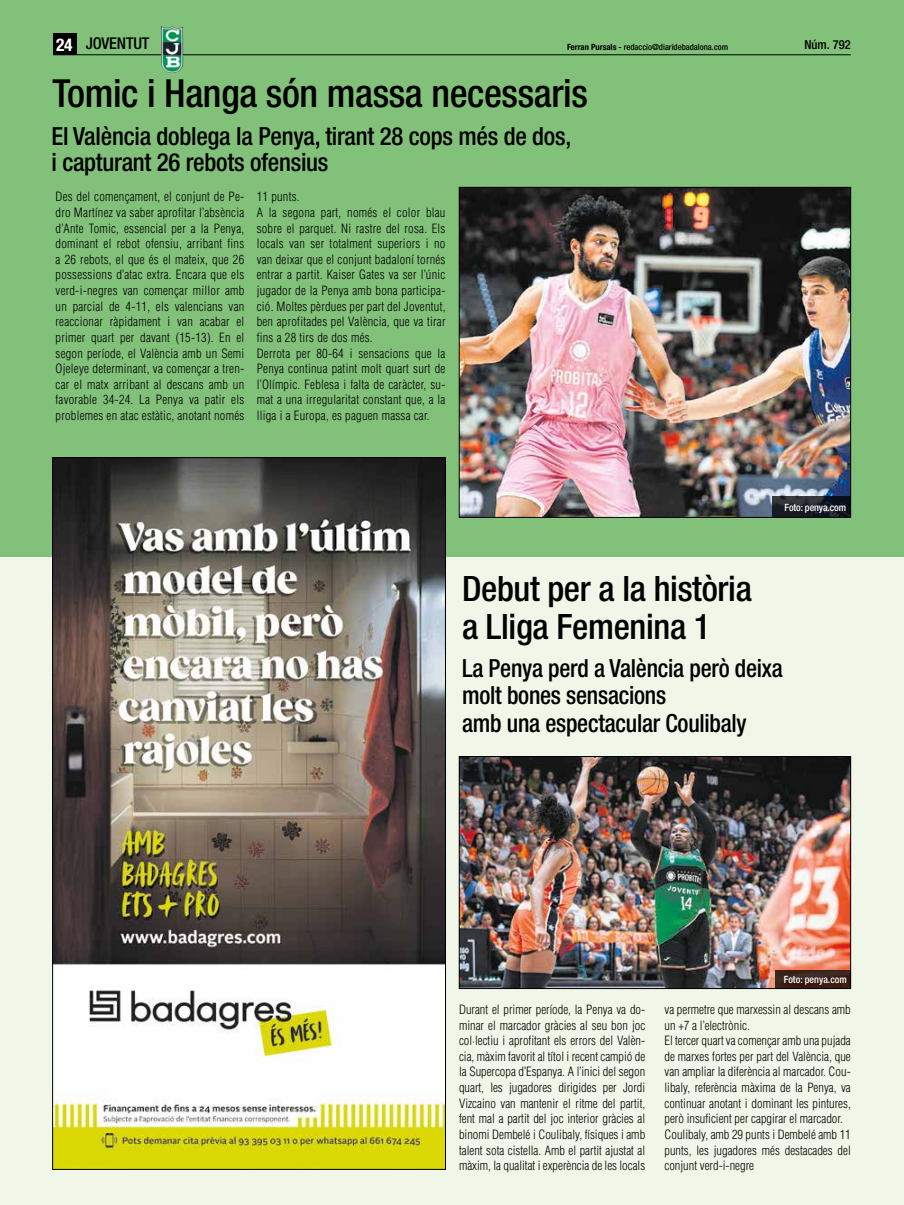
<style>
.page{position:relative;width:904px;height:1205px;background:#fff}
.page>*{position:absolute;margin:0;border:0;box-sizing:border-box;transform-origin:0 0}
.t1{font:500 condensed 38.75px "Helvetica Neue";letter-spacing:-.01em;color:#000}
.t2{font:500 condensed 35px/37.5px "Helvetica Neue";letter-spacing:-.01em;color:#000}
.t3{font:500 condensed 25px/27.5px "Helvetica Neue";letter-spacing:-.01em;color:#000;scale:.95 1}
.t4{font:500 condensed 25px/26.2px "Helvetica Neue";letter-spacing:-.01em;color:#000}
.t5{font:500 condensed 16.25px "Helvetica Neue";letter-spacing:-.01em;color:#000}
.t6{font:300 condensed 12.5px/15.6px "Helvetica";letter-spacing:.02em;color:#000;text-align:justify}
.t7{font:300 condensed 12.5px/15.6px "Helvetica";color:#000}
.t8{font:500 condensed 12.5px "Helvetica Neue";color:#000}
.t9{font:500 condensed 10px "Helvetica Neue";letter-spacing:-.005em;color:#fff}
.t10{font:500 condensed 8.62px "Helvetica Neue";color:#000}
.s1{font-weight:700;font-size:17.5px;color:#fff}
.s2{font-weight:700}
</style>
<div class="page">
<div style="left:0;top:0;width:904px;height:558px;background:#82c17a"></div>
<div style="left:0;top:558px;width:904px;height:647px;background:#f1f7e8"></div>
<img style="left:461px;top:758px;width:387px;height:228px">
<div style="left:459px;top:756px;width:391px;height:232px;border:1px solid #000"></div>
<svg style="left:775px;top:970px;width:75px;height:18px"></svg>
<img style="left:461px;top:189px;width:387px;height:326px">
<div style="left:459px;top:187px;width:391px;height:330px;border:1px solid #000"></div>
<svg style="left:772px;top:496px;width:78px;height:21px;background:#1b1f27"></svg>
<div style="left:53px;top:34px;width:24px;height:21px;background:#000"></div>
<hr style="left:53px;top:54px;width:797px;height:1px;background:#000">
<img style="left:161px;top:26px;width:12px;height:47px">
<img style="left:54px;top:459px;width:389px;height:708px">
<h3 class="t5" style="left:56px;top:34px;width:95px"><span class="s1">24</span> JOVENTUT</h3>
<p class="t10" style="left:567px;top:41px;width:163px"><span class="s2">Ferran Pursals -</span> redaccio@diaridebadalona.com</p>
<p class="t8" style="left:804px;top:37px;width:48px">Núm. 792</p>
<h3 class="t5" style="left:86px;top:34px;width:93px">C.F. BADALONA</h3>
<p class="t10" style="left:562px;top:41px;width:194px"><span class="s2">José Man el Hernández -</span> redaccio@diaridebadalona.com</p>
<p class="t8" style="left:844px;top:37px;width:7px">1</p>
<h1 class="t1" style="left:53px;top:70px;width:537px">Tomic i Hanga són massa necessaris</h1>
<h3 class="t4" style="left:51px;top:122px;width:521px">El València doblega la Penya, tirant 28 cops més de dos, i capturant 26 rebots ofensius</h3>
<p class="t6" style="left:56px;top:189px;width:190px">Des del començament, el conjunt de Pe&shy;dro Martínez va saber aprofitar l’absència d’Ante Tomic, essencial per a la Penya, dominant el rebot ofensiu, arribant fins a 26 rebots, el que és el mateix, que 26 possessions d’atac extra. Encara que els verd-i-negres van començar millor amb un parcial de 4-11, els valencians van reaccionar ràpidament i van acabar el primer quart per davant (15-13). En el segon període, el València amb un Semi Ojeleye determinant, va començar a tren&shy;car el matx arribant al descans amb un favorable 34-24. La Penya va patir els problemes en atac estàtic, anotant només</p>
<p class="t6" style="left:257px;top:189px;width:190px;text-align:left">11 punts.<br>A la segona part, només el color blau sobre el parquet. Ni rastre del rosa. Els locals van ser totalment superiors i no van deixar que el conjunt badaloní tornés entrar a partit. Kaiser Gates va ser l’únic jugador de la Penya amb bona participa&shy;ció. Moltes pèrdues per part del Joventut, ben aprofitades pel València, que va tirar fins a 28 tirs de dos més.<br>Derrota per 80-64 i sensacions que la Penya continua patint molt quart surt de l’Olímpic. Feblesa i falta de caràcter, su&shy;mat a una irregularitat constant que, a la lliga i a Europa, es paguen massa car.</p>
<h2 class="t2" style="left:462px;top:570px;width:291px">Debut per a la història a Lliga Femenina 1</h2>
<p class="t9" style="left:784px;top:502px;width:63px">Foto: penya.com</p>
<h3 class="t3" style="left:462px;top:654px;width:339px">La Penya perd a València però deixa molt bones sensacions<br>amb una espectacular Coulibaly</h3>
<p class="t6" style="left:459px;top:1001px;width:188px">Durant el primer període, la Penya va do&shy;minar el marcador gràcies al seu bon joc col·lectiu i aprofitant els errors del Valèn&shy;cia, màxim favorit al títol i recent campió de la Supercopa d’Espanya. A l’inici del segon quart, les jugadores dirigides per Jordi Vizcaino van mantenir el ritme del partit, fent mal a partit del joc interior gràcies al binomi Dembelé i Coulibaly, físiques i amb talent sota cistella. Amb el partit ajustat al màxim, la qualitat i experència de les locals</p>
<p class="t9" style="left:783px;top:973px;width:65px">Foto: penya.com</p>
<p class="t7" style="left:664px;top:1001px;width:188px">va permetre que marxessin al descans amb un +7 a l’electrònic.<br>El tercer quart va començar amb una pujada de marxes fortes per part del València, que van ampliar la diferència al marcador. Cou&shy;libaly, referència màxima de la Penya, va continuar anotant i dominant les pintures, però insuficient per capgirar el marcador.<br>Coulibaly, amb 29 punts i Dembelé amb 11 punts, les jugadores més destacades del conjunt verd-i-negre</p>
</div>
